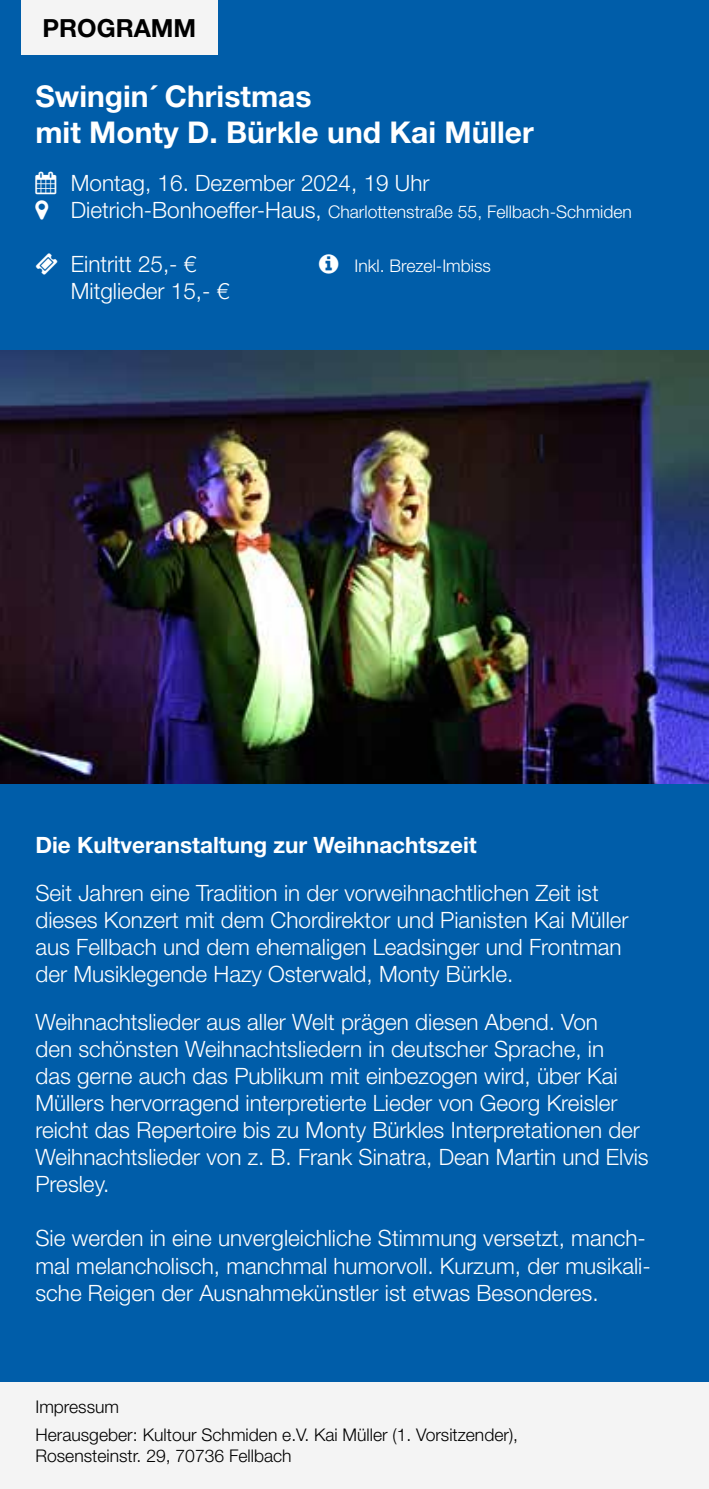
<style>
.page{position:relative;width:709px;height:1489px;background:#fff}
.page>*{position:absolute;margin:0;border:0;box-sizing:border-box;transform-origin:0 0}
.t1{font:700 30px/36px "Helvetica Neue LT Std";color:#fff}
.t2{font:700 25px "Helvetica Neue LT Std";color:#000}
.t3{font:300 22.5px/27px "Helvetica Neue LT Std";color:#fff}
.t4{font:700 22.5px "Helvetica Neue LT Std";color:#fff}
.t5{font:300 17.5px/28px "Helvetica Neue LT Std";color:#000}
.t6{font:300 17.5px "Helvetica Neue LT Std";color:#fff}
.s1{font-size:22.5px}
</style>
<div class="page">
<div style="left:0;top:0;width:709px;height:1488px;background:#005da9"></div>
<div style="left:21px;top:0;width:196px;height:55px;background:#f4f4f4"></div>
<img style="left:0;top:351px;width:709px;height:432px">
<div style="left:0;top:1382px;width:709px;height:106px;background:#f4f4f4"></div>
<p class="t2" style="left:43px;top:13px;width:155px">PROGRAMM</p>
<h1 class="t1" style="left:35px;top:77px;width:500px">Swingin´ Christmas<br>mit Monty D. Bürkle und Kai Müller</h1>
<p class="t3" style="left:35px;top:169px;width:395px">▲ Montag, 16. Dezember 2024, 19 Uhr</p>
<p class="t6" style="left:71px;top:201px;width:562px"><span class="s1">Dietrich-Bonhoeffer-Haus,</span> Charlottenstraße 55, Fellbach-Schmiden</p>
<p class="t3" style="left:71px;top:250px;width:127px">Eintritt 25,- €</p>
<p class="t6" style="left:354px;top:255px;width:138px">Inkl. Brezel-Imbiss</p>
<p class="t3" style="left:71px;top:277px;width:160px">Mitglieder 15,- €</p>
<p class="t4" style="left:35px;top:830px;width:443px">Die Kultveranstaltung zur Weihnachtszeit</p>
<p class="t3" style="left:35px;top:879px;width:595px">Seit Jahren eine Tradition in der vorweihnachtlichen Zeit ist dieses Konzert mit dem Chordirektor und Pianisten Kai Müller aus Fellbach und dem ehemaligen Leadsinger und Frontman der Musiklegende Hazy Osterwald, Monty Bürkle.</p>
<p class="t3" style="left:35px;top:1008px;width:615px">Weihnachtslieder aus aller Welt prägen diesen Abend. Von<br>den schönsten Weihnachtsliedern in deutscher Sprache, in<br>das gerne auch das Publikum mit einbezogen wird, über Kai Müllers hervorragend interpretierte Lieder von Georg Kreisler reicht das Repertoire bis zu Monty Bürkles Interpretationen der Weihnachtslieder von z. B. Frank Sinatra, Dean Martin und Elvis Presley.</p>
<p class="t3" style="left:35px;top:1224px;width:617px">Sie werden in eine unvergleichliche Stimmung versetzt, manch&shy;mal melancholisch, manchmal humorvoll. Kurzum, der musikali&shy;sche Reigen der Ausnahmekünstler ist etwas Besonderes.</p>
<p class="t5" style="left:35px;top:1392px;width:484px">Impressum<br>Herausgeber: Kultour Schmiden e.V. Kai Müller (1. Vorsitzender),</p>
<p class="t5" style="left:35px;top:1441px;width:258px">Rosensteinstr. 29, 70736 Fellbach</p>
</div>
